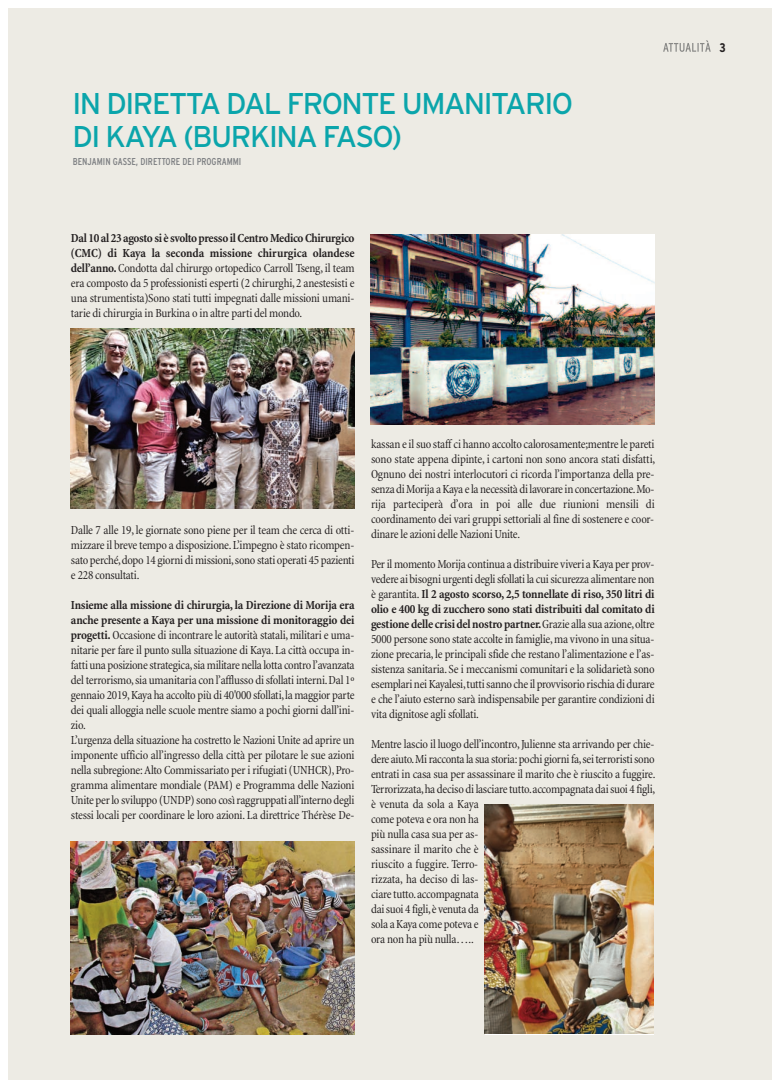
<style>
.page{position:relative;width:780px;height:1088px;background:#fff}
.page>*{position:absolute;margin:0;border:0;box-sizing:border-box;transform-origin:0 0}
.t1{font:30px/32.5px "Interstate";letter-spacing:-.05em;color:#0ba5ab}
.t2{font:condensed 12.5px/15px "Minion";letter-spacing:-.02em;color:#231f20;text-align:justify}
.t3{font:700 condensed 12.5px "Interstate";color:#231f20}
.t4{font:condensed 10px "Interstate";color:#7e8083}
.s1{font-weight:700}
</style>
<div class="page">
<div style="left:8px;top:9px;width:764px;height:1071px;background:#edebe4"></div>
<svg style="left:663px;top:40px;width:47px;height:12px"></svg>
<img style="left:71px;top:329px;width:284px;height:179px">
<img style="left:71px;top:841px;width:284px;height:193px">
<img style="left:371px;top:234px;width:283px;height:191px">
<img style="left:485px;top:804px;width:168px;height:229px">
<h1 class="t1" style="left:73px;top:88px;width:502px">IN DIRETTA DAL FRONTE UMANITARIO<br>DI KAYA (BURKINA FASO)</h1>
<p class="t4" style="left:73px;top:156px;width:170px">BENJAMIN GASSE, DIRETTORE DEI PROGRAMMI</p>
<p class="t2" style="left:71px;top:232px;width:285px"><span class="s1">Dal 10 al 23 agosto si è svolto presso il Centro Medico Chirurgico (CMC) di Kaya la seconda missione chirurgica olandese dell’anno.</span> Condotta dal chirurgo ortopedico Carroll Tseng, il team era composto da 5 professionisti esperti (2 chirurghi, 2 anestesisti e una strumentista)Sono stati tutti impegnati dalle missioni umani&shy;tarie di chirurgia in Burkina o in altre parti del mondo.</p>
<p class="t2" style="left:71px;top:524px;width:285px">Dalle 7 alle 19, le giornate sono piene per il team che cerca di otti&shy;mizzare il breve tempo a disposizione. L’impegno è stato ricompen&shy;sato perché,dopo 14 giorni di missioni,sono stati operati 45 pazienti e 228 consultati.</p>
<p class="t2" style="left:71px;top:599px;width:285px;text-align:left"><span class="s1">Insieme alla missione di chirurgia, la Direzione di Morija era anche presente a Kaya per una missione di monitoraggio dei progetti.</span> Occasione di incontrare le autorità statali, militari e uma&shy;nitarie per fare il punto sulla situazione di Kaya. La città occupa in&shy;fatti una posizione strategica,sia militare nella lotta contro l’avanzata del terrorismo,sia umanitaria con l’afflusso di sfollati interni.Dal 1º gennaio 2019,Kaya ha accolto più di 40'000 sfollati,la maggior parte dei quali alloggia nelle scuole mentre siamo a pochi giorni dall’ini&shy;zio.<br>L’urgenza della situazione ha costretto le Nazioni Unite ad aprire un imponente ufficio all’ingresso della città per pilotare le sue azioni nella subregione: Alto Commissariato per i rifugiati (UNHCR), Pro&shy;gramma alimentare mondiale (PAM) e Programma delle Nazioni Unite per lo sviluppo (UNDP) sono così raggruppati all’interno degli stessi locali per coordinare le loro azioni. La direttrice Thérèse De-</p>
<p class="t2" style="left:371px;top:438px;width:286px">kassan e il suo staff ci hanno accolto calorosamente;mentre le pareti sono state appena dipinte, i cartoni non sono ancora stati disfatti, Ognuno dei nostri interlocutori ci ricorda l’importanza della pre&shy;senza di Morija a Kaya e la necessità di lavorare in concertazione.Mo&shy;rija parteciperà d’ora in poi alle due riunioni mensili di coordinamento dei vari gruppi settoriali al fine di sostenere e coor&shy;dinare le azioni delle Nazioni Unite.</p>
<p class="t2" style="left:371px;top:558px;width:285px">Per il momento Morija continua a distribuire viveri a Kaya per prov&shy;vedere ai bisogni urgenti degli sfollati la cui sicurezza alimentare non è garantita. <span class="s1">Il 2 agosto scorso, 2,5 tonnellate di riso, 350 litri di olio e 400 kg di zucchero sono stati distribuiti dal comitato di gestione delle crisi del nostro partner.</span>Grazie alla sua azione,oltre 5000 persone sono state accolte in famiglie,ma vivono in una situa&shy;zione precaria, le principali sfide che restano l’alimentazione e l’as&shy;sistenza sanitaria. Se i meccanismi comunitari e la solidarietà sono esemplari nei Kayalesi,tutti sanno che il provvisorio rischia di durare e che l’aiuto esterno sarà indispensabile per garantire condizioni di vita dignitose agli sfollati.</p>
<p class="t2" style="left:371px;top:738px;width:286px;text-align:left">Mentre lascio il luogo dell’incontro, Julienne sta arrivando per chie&shy;dere aiuto.Mi racconta la sua storia: pochi giorni fa,sei terroristi sono entrati in casa sua per assassinare il marito che è riuscito a fuggire.<br>Terrorizzata,ha deciso di lasciare tutto.accompagnata dai suoi 4 figli, è venuta da sola a Kaya<br>come poteva e ora non ha<br>più nulla casa sua per as-<br>sassinare il marito che è<br>riuscito a fuggire. Terro-<br>rizzata, ha deciso di las-<br>ciare tutto.accompagnata<br>dai suoi 4 figli,è venuta da<br>sola a Kaya come poteva e<br>ora non ha più nulla…..</p>
<p class="t3" style="left:719px;top:40px;width:8px">3</p>
</div>
